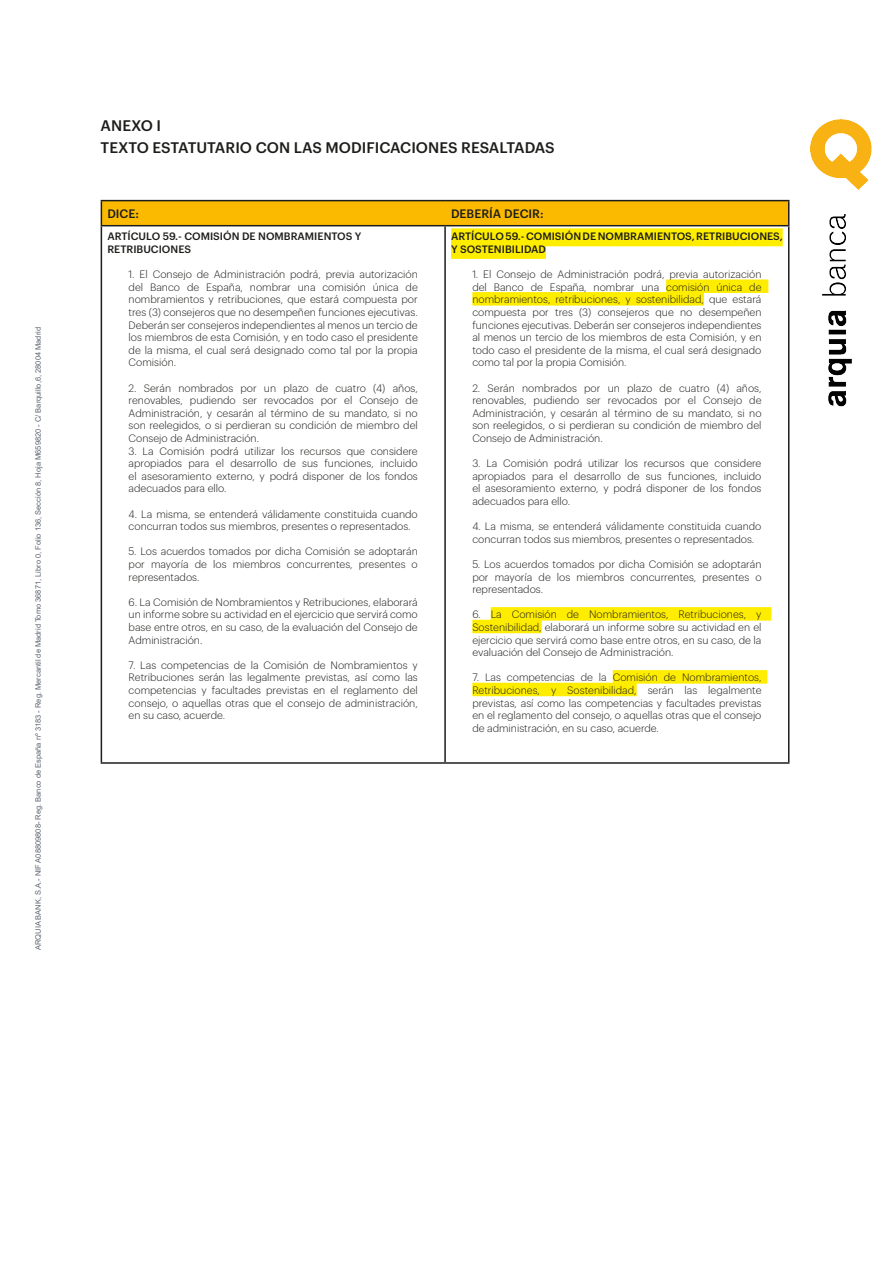
<style>
.page{position:relative;width:893px;height:1263px;background:#fff}
.page>*{position:absolute;margin:0;border:0;box-sizing:border-box;transform-origin:0 0}
.t1{font:500 15px "Graphik";color:#1d1d1b}
.t2{font:500 12px "Graphik";color:#1d1d1b}
.t3{font:300 10.5px/12.6px "Graphik";color:#1d1d1b;text-align:justify}
.t4{font:500 10.5px/12.6px "Graphik";color:#1d1d1b}
.t5{font:7.5px "Arial";color:#5c6372}
</style>
<div class="page">
<img style="left:811px;top:120px;width:61px;height:70px">
<img style="left:822px;top:215px;width:30px;height:192px">
<hr style="left:101px;top:200px;width:344px;height:1px;background:#1d1d1b">
<hr style="left:445px;top:200px;width:344px;height:1px;background:#1d1d1b">
<svg style="left:101px;top:201px;width:688px;height:24px;background:#f5b600"></svg>
<hr style="left:101px;top:225px;width:344px;height:1px;background:#1d1d1b">
<hr style="left:101px;top:226px;width:1px;height:536px;background:#1d1d1b">
<hr style="left:445px;top:225px;width:344px;height:1px;background:#1d1d1b">
<hr style="left:444px;top:226px;width:2px;height:536px;background:#1d1d1b">
<hr style="left:788px;top:226px;width:1px;height:536px;background:#1d1d1b">
<hr style="left:101px;top:762px;width:344px;height:2px;background:#1d1d1b">
<hr style="left:445px;top:762px;width:344px;height:2px;background:#1d1d1b">
<div style="left:451px;top:228px;width:332px;height:18px;background:#ffed00"></div>
<div style="left:451px;top:241px;width:95px;height:18px;background:#ffed00"></div>
<div style="left:666px;top:279px;width:102px;height:14px;background:#ffed00"></div>
<div style="left:472px;top:292px;width:232px;height:14px;background:#ffed00"></div>
<div style="left:491px;top:607px;width:280px;height:14px;background:#ffed00"></div>
<div style="left:472px;top:620px;width:70px;height:13px;background:#ffed00"></div>
<div style="left:613px;top:670px;width:154px;height:14px;background:#ffed00"></div>
<div style="left:472px;top:683px;width:165px;height:13px;background:#ffed00"></div>
<p class="t5" style="left:33px;top:950px;width:624px;rotate:-90deg">ARQUIA BANK, S.A.- NIF A08809808- Reg. Banco de España nº 3183 - Reg. Mercantil de Madrid Tomo 36871, Libro 0, Folio 136, Sección 8, Hoja M659820 - C/ Barquillo,6, 28004 Madrid</p>
<p class="t1" style="left:101px;top:115px;width:62px">ANEXO I</p>
<p class="t1" style="left:101px;top:136px;width:456px">TEXTO ESTATUTARIO CON LAS MODIFICACIONES RESALTADAS</p>
<p class="t2" style="left:107px;top:205px;width:33px">DICE:</p>
<p class="t2" style="left:451px;top:205px;width:94px">DEBERÍA DECIR:</p>
<p class="t4" style="left:107px;top:229px;width:256px">ARTÍCULO 59.- COMISIÓN DE NOMBRAMIENTOS Y<br>RETRIBUCIONES</p>
<p class="t3" style="left:129px;top:267px;width:291px">1. El Consejo de Administración podrá, previa autorización del Banco de España, nombrar una comisión única de nombramientos y retribuciones, que estará compuesta por tres (3) consejeros que no desempeñen funciones ejecutivas.<br>Deberán ser consejeros independientes al menos un tercio de los miembros de esta Comisión, y en todo caso el presidente de la misma, el cual será designado como tal por la propia Comisión.</p>
<p class="t3" style="left:129px;top:381px;width:291px">2. Serán nombrados por un plazo de cuatro (4) años, renovables, pudiendo ser revocados por el Consejo de Administración, y cesarán al término de su mandato, si no son reelegidos, o si perdieran su condición de miembro del Consejo de Administración.</p>
<p class="t3" style="left:129px;top:444px;width:291px">3. La Comisión podrá utilizar los recursos que considere apropiados para el desarrollo de sus funciones, incluido el asesoramiento externo, y podrá disponer de los fondos adecuados para ello.</p>
<p class="t3" style="left:129px;top:507px;width:291px">4. La misma, se entenderá válidamente constituida cuando concurran todos sus miembros, presentes o representados.</p>
<p class="t3" style="left:129px;top:544px;width:291px">5. Los acuerdos tomados por dicha Comisión se adoptarán por mayoría de los miembros concurrentes, presentes o representados.</p>
<p class="t3" style="left:129px;top:595px;width:291px;text-align:left">6. La Comisión de Nombramientos y Retribuciones, elaborará un informe sobre su actividad en el ejercicio que servirá como base entre otros, en su caso, de la evaluación del Consejo de Administración.</p>
<p class="t3" style="left:129px;top:658px;width:291px">7. Las competencias de la Comisión de Nombramientos y Retribuciones serán las legalmente previstas, así como las competencias y facultades previstas en el reglamento del consejo, o aquellas otras que el consejo de administración, en su caso, acuerde.</p>
<p class="t4" style="left:451px;top:229px;width:333px">ARTÍCULO 59.- COMISIÓN DE NOMBRAMIENTOS, RETRIBUCIONES,<br>Y SOSTENIBILIDAD</p>
<p class="t3" style="left:472px;top:267px;width:291px">1. El Consejo de Administración podrá, previa autorización del Banco de España, nombrar una comisión única de nombramientos, retribuciones, y sostenibilidad, que estará compuesta por tres (3) consejeros que no desempeñen funciones ejecutivas. Deberán ser consejeros independientes al menos un tercio de los miembros de esta Comisión, y en todo caso el presidente de la misma, el cual será designado como tal por la propia Comisión.</p>
<p class="t3" style="left:472px;top:381px;width:291px">2. Serán nombrados por un plazo de cuatro (4) años, renovables, pudiendo ser revocados por el Consejo de Administración, y cesarán al término de su mandato, si no son reelegidos, o si perdieran su condición de miembro del Consejo de Administración.</p>
<p class="t3" style="left:472px;top:456px;width:291px">3. La Comisión podrá utilizar los recursos que considere apropiados para el desarrollo de sus funciones, incluido el asesoramiento externo, y podrá disponer de los fondos adecuados para ello.</p>
<p class="t3" style="left:472px;top:519px;width:291px">4. La misma, se entenderá válidamente constituida cuando concurran todos sus miembros, presentes o representados.</p>
<p class="t3" style="left:472px;top:557px;width:291px">5. Los acuerdos tomados por dicha Comisión se adoptarán por mayoría de los miembros concurrentes, presentes o representados.</p>
<p class="t3" style="left:472px;top:607px;width:291px">6. La Comisión de Nombramientos, Retribuciones, y Sostenibilidad, elaborará un informe sobre su actividad en el ejercicio que servirá como base entre otros, en su caso, de la evaluación del Consejo de Administración.</p>
<p class="t3" style="left:472px;top:670px;width:291px">7. Las competencias de la Comisión de Nombramientos, Retribuciones, y Sostenibilidad, serán las legalmente previstas, así como las competencias y facultades previstas en el reglamento del consejo, o aquellas otras que el consejo de administración, en su caso, acuerde.</p>
</div>
